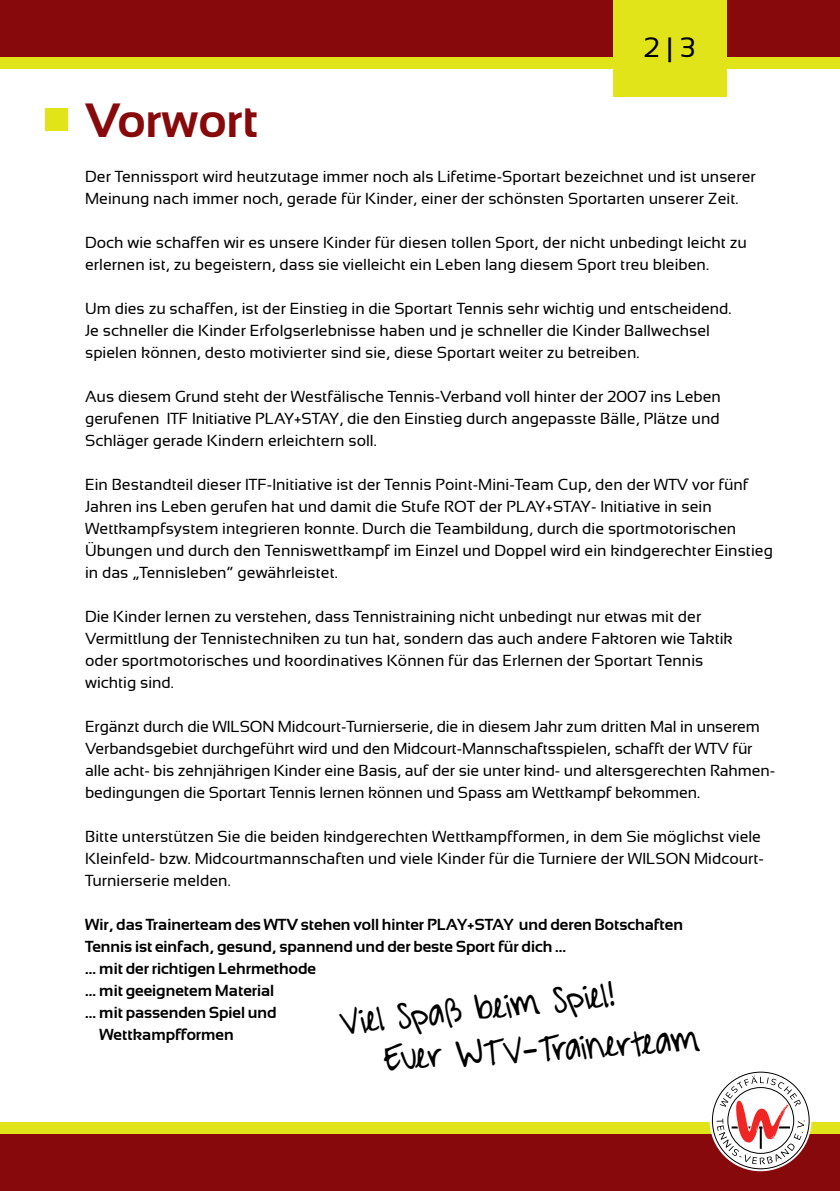
<style>
.page{position:relative;width:840px;height:1191px;background:#fff}
.page>*{position:absolute;margin:0;border:0;box-sizing:border-box;transform-origin:0 0}
.t1{font:700 48px "Sansation";color:#88090c}
.t2{font:44.4px "A Hundred Miles";color:#000}
.t3{font:28px "Sansation";color:#000}
.t4{font:16px/22px "Sansation";color:#000}
.t5{font:700 16px "Sansation";color:#000}
</style>
<div class="page">
<div style="left:0;top:1123px;width:839px;height:68px;background:#e2e41a"></div>
<div style="left:0;top:0;width:839px;height:68px;background:#e2e41a"></div>
<div style="left:0;top:1134px;width:839px;height:57px;background:#88090c"></div>
<div style="left:0;top:0;width:839px;height:57px;background:#88090c"></div>
<div style="left:612px;top:0;width:114px;height:96px;background:#e2e41a"></div>
<svg style="left:711px;top:1071px;width:98px;height:98px"></svg>
<div style="left:45px;top:109px;width:23px;height:22px;background:#e2e41a"></div>
<h3 class="t3" style="left:643px;top:32px;width:53px">2|3</h3>
<h1 class="t1" style="left:85px;top:94px;width:175px">Vorwort</h1>
<p class="t4" style="left:85px;top:166px;width:672px">Der Tennissport wird heutzutage immer noch als Lifetime-Sportart bezeichnet und ist unserer<br>Meinung nach immer noch, gerade für Kinder, einer der schönsten Sportarten unserer Zeit.</p>
<p class="t4" style="left:85px;top:232px;width:663px">Doch wie schaffen wir es unsere Kinder für diesen tollen Sport, der nicht unbedingt leicht zu erlernen ist, zu begeistern, dass sie vielleicht ein Leben lang diesem Sport treu bleiben.</p>
<p class="t4" style="left:85px;top:298px;width:647px">Um dies zu schaffen, ist der Einstieg in die Sportart Tennis sehr wichtig und entscheidend.<br>Je schneller die Kinder Erfolgserlebnisse haben und je schneller die Kinder Ballwechsel spielen können, desto motivierter sind sie, diese Sportart weiter zu betreiben.</p>
<p class="t4" style="left:85px;top:386px;width:637px;text-align:justify">Aus diesem Grund steht der Westfälische Tennis-Verband voll hinter der 2007 ins Leben gerufenen ITF Initiative PLAY+STAY, die den Einstieg durch angepasste Bälle, Plätze und Schläger gerade Kindern erleichtern soll.</p>
<p class="t4" style="left:85px;top:474px;width:689px">Ein Bestandteil dieser ITF-Initiative ist der Tennis Point-Mini-Team Cup, den der WTV vor fünf Jahren ins Leben gerufen hat und damit die Stufe ROT der PLAY+STAY- Initiative in sein Wettkampfsystem integrieren konnte. Durch die Teambildung, durch die sportmotorischen Übungen und durch den Tenniswettkampf im Einzel und Doppel wird ein kindgerechter Einstieg in das „Tennisleben“ gewährleistet.</p>
<p class="t4" style="left:85px;top:606px;width:649px">Die Kinder lernen zu verstehen, dass Tennistraining nicht unbedingt nur etwas mit der Vermittlung der Tennistechniken zu tun hat, sondern das auch andere Faktoren wie Taktik oder sportmotorisches und koordinatives Können für das Erlernen der Sportart Tennis wichtig sind.</p>
<p class="t4" style="left:85px;top:716px;width:691px">Ergänzt durch die WILSON Midcourt-Turnierserie, die in diesem Jahr zum dritten Mal in unserem Verbandsgebiet durchgeführt wird und den Midcourt-Mannschaftsspielen, schafft der WTV für alle acht- bis zehnjährigen Kinder eine Basis, auf der sie unter kind- und altersgerechten Rahmen&shy;bedingungen die Sportart Tennis lernen können und Spass am Wettkampf bekommen.</p>
<p class="t4" style="left:85px;top:826px;width:680px">Bitte unterstützen Sie die beiden kindgerechten Wettkampfformen, in dem Sie möglichst viele<br>Kleinfeld- bzw. Midcourtmannschaften und viele Kinder für die Turniere der WILSON Midcourt-<br>Turnierserie melden.</p>
<p class="t5" style="left:85px;top:916px;width:599px">Wir, das Trainerteam des WTV stehen voll hinter PLAY+STAY und deren Botschaften</p>
<p class="t5" style="left:85px;top:938px;width:482px">Tennis ist einfach, gesund, spannend und der beste Sport für dich ...</p>
<p class="t5" style="left:85px;top:960px;width:232px">... mit der richtigen Lehrmethode</p>
<p class="t5" style="left:85px;top:982px;width:190px">... mit geeignetem Material</p>
<p class="t5" style="left:85px;top:1004px;width:193px">... mit passenden Spiel und</p>
<p class="t5" style="left:99px;top:1026px;width:136px">Wettkampfformen</p>
<h2 class="t2" style="left:337px;top:1000px;width:276px;rotate:-6deg">Viel Spaß beim Spiel!</h2>
<h2 class="t2" style="left:382px;top:1034px;width:318px;rotate:-3deg">Euer WTV-Trainerteam</h2>
</div>
